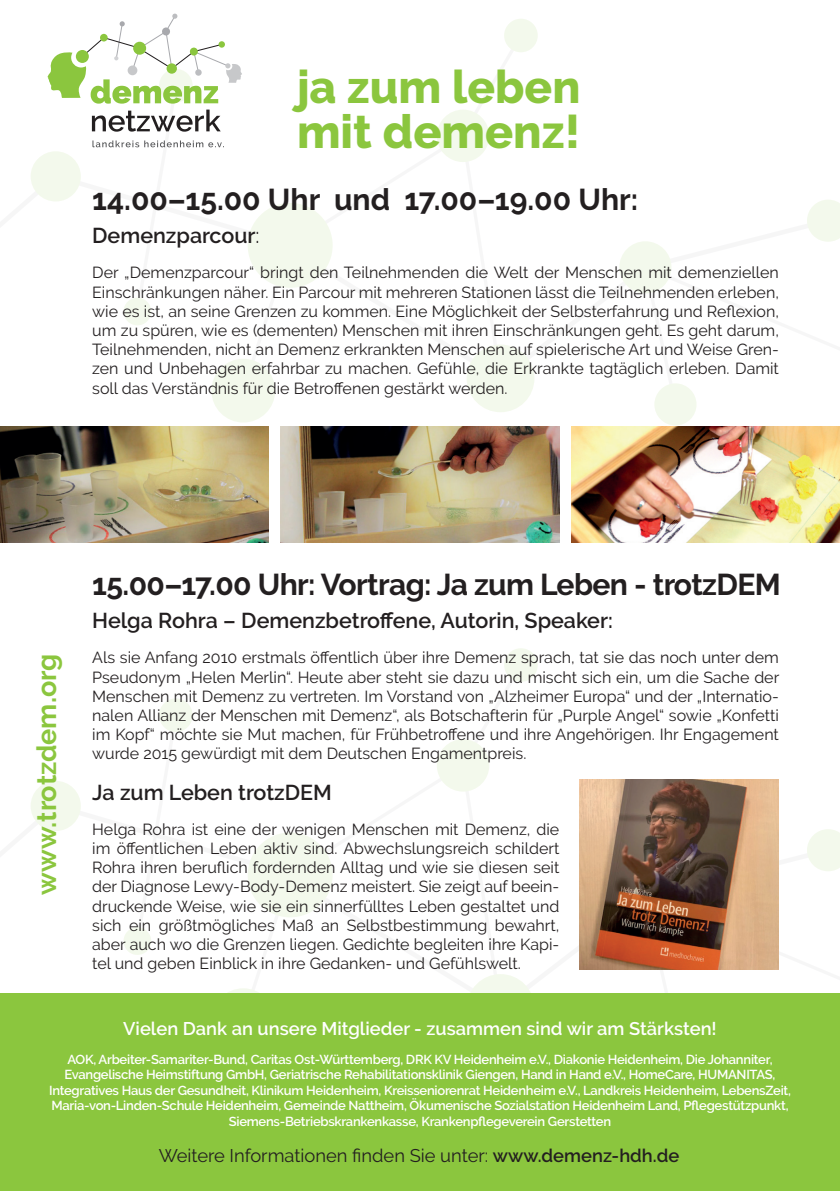
<style>
.page{position:relative;width:840px;height:1191px;background:#fff}
.page>*{position:absolute;margin:0;border:0;box-sizing:border-box;transform-origin:0 0}
.t1{font:800 46.6px "Raleway";color:#8bc63e}
.t2{font:800 45.8px "Raleway";color:#8bc63e}
.t3{font:700 30px "Raleway";letter-spacing:-.02em;color:#231f20}
.t4{font:700 30px "Raleway";color:#231f20}
.t5{font:700 27px "Raleway";color:#8bc63e}
.t6{font:600 21.4px "Raleway";color:#231f20}
.t7{font:600 18.4px "Raleway";color:#fff}
.t8{font:18.4px "Raleway";color:#231f20}
.t9{font:16px/19.2px "Raleway";color:#231f20;text-align:justify}
.t10{font:600 13px/15.6px "Raleway";letter-spacing:-.02em;color:#fff;text-align:center}
.s1{font-weight:400}
.s2{font-weight:600}
</style>
<div class="page">
<div style="left:504px;top:19px;width:33px;height:33px;background:#f3f9ec;border-radius:50%"></div>
<div style="left:436px;top:110px;width:53px;height:52px;background:#f3f9ec;border-radius:50%"></div>
<div style="left:211px;top:359px;width:64px;height:63px;background:#f3f9ec;border-radius:50%"></div>
<div style="left:654px;top:383px;width:42px;height:42px;background:#f3f9ec;border-radius:50%"></div>
<div style="left:31px;top:151px;width:50px;height:50px;background:#f3f9ec;border-radius:50%"></div>
<div style="left:247px;top:203px;width:85px;height:85px;background:#f3f9ec;border-radius:50%"></div>
<div style="left:466px;top:344px;width:68px;height:68px;background:#f3f9ec;border-radius:50%"></div>
<div style="left:619px;top:241px;width:52px;height:52px;background:#f3f9ec;border-radius:50%"></div>
<svg style="left:807px;top:200px;width:32px;height:42px"></svg>
<div style="left:159px;top:698px;width:33px;height:34px;background:#f3f9ec;border-radius:50%"></div>
<div style="left:504px;top:648px;width:33px;height:34px;background:#f3f9ec;border-radius:50%"></div>
<div style="left:436px;top:739px;width:53px;height:52px;background:#f3f9ec;border-radius:50%"></div>
<svg style="left:31px;top:799px;width:748px;height:194px"></svg>
<div style="left:31px;top:781px;width:50px;height:50px;background:#f3f9ec;border-radius:50%"></div>
<div style="left:247px;top:832px;width:85px;height:85px;background:#f3f9ec;border-radius:50%"></div>
<div style="left:466px;top:974px;width:68px;height:67px;background:#f3f9ec;border-radius:50%"></div>
<svg style="left:807px;top:829px;width:32px;height:42px"></svg>
<svg style="left:92px;top:110px;width:128px;height:22px"></svg>
<svg style="left:92px;top:140px;width:132px;height:7px"></svg>
<svg style="left:47px;top:14px;width:195px;height:90px"></svg>
<div style="left:76px;top:50px;width:13px;height:13px;background:#8bc63e;border-radius:50%"></div>
<div style="left:100px;top:34px;width:8px;height:8px;background:#8bc63e;border-radius:50%"></div>
<div style="left:133px;top:42px;width:13px;height:13px;background:#8bc63e;border-radius:50%"></div>
<div style="left:166px;top:63px;width:11px;height:11px;background:#8bc63e;border-radius:50%"></div>
<div style="left:190px;top:48px;width:8px;height:8px;background:#8bc63e;border-radius:50%"></div>
<div style="left:218px;top:41px;width:7px;height:7px;background:#8bc63e;border-radius:50%"></div>
<img style="left:0;top:427px;width:269px;height:116px">
<img style="left:280px;top:427px;width:279px;height:116px">
<img style="left:571px;top:427px;width:268px;height:116px">
<img style="left:579px;top:779px;width:199px;height:190px">
<div style="left:0;top:993px;width:839px;height:198px;background:#8bc63e"></div>
<h2 class="t2" style="left:297px;top:61px;width:285px">ja zum leben</h2>
<h1 class="t1" style="left:297px;top:105px;width:285px">mit demenz!</h1>
<h3 class="t4" style="left:92px;top:182px;width:547px">14.00–15.00 Uhr und 17.00–19.00 Uhr:</h3>
<h3 class="t6" style="left:92px;top:223px;width:169px">Demenzparcour<span class="s1">:</span></h3>
<p class="t9" style="left:92px;top:263px;width:687px">Der „Demenzparcour“ bringt den Teilnehmenden die Welt der Menschen mit demenziellen Einschränkungen näher. Ein Parcour mit mehreren Stationen lässt die Teilnehmenden erleben, wie es ist, an seine Grenzen zu kommen. Eine Möglichkeit der Selbsterfahrung und Reflexion, um zu spüren, wie es (dementen) Menschen mit ihren Einschränkungen geht. Es geht darum, Teilnehmenden, nicht an Demenz erkrankten Menschen auf spielerische Art und Weise Gren&shy;zen und Unbehagen erfahrbar zu machen. Gefühle, die Erkrankte tagtäglich erleben. Damit soll das Verständnis für die Betroffenen gestärkt werden.</p>
<h3 class="t3" style="left:92px;top:567px;width:689px">15.00–17.00 Uhr: Vortrag: Ja zum Leben - trotzDEM</h3>
<h3 class="t5" style="left:31px;top:894px;width:242px;rotate:-90deg">www.trotzdem.org</h3>
<h3 class="t6" style="left:92px;top:608px;width:522px">Helga Rohra – Demenzbetroffene, Autorin, Speaker:</h3>
<p class="t9" style="left:92px;top:648px;width:688px">Als sie Anfang 2010 erstmals öffentlich über ihre Demenz sprach, tat sie das noch unter dem Pseudonym „Helen Merlin“. Heute aber steht sie dazu und mischt sich ein, um die Sache der Menschen mit Demenz zu vertreten. Im Vorstand von „Alzheimer Europa“ und der „Internatio&shy;nalen Allianz der Menschen mit Demenz“, als Botschafterin für „Purple Angel“ sowie „Konfetti im Kopf“ möchte sie Mut machen, für Frühbetroffene und ihre Angehörigen. Ihr Engagement wurde 2015 gewürdigt mit dem Deutschen Engamentpreis.</p>
<h3 class="t6" style="left:92px;top:780px;width:241px">Ja zum Leben trotzDEM</h3>
<p class="t9" style="left:92px;top:819px;width:468px">Helga Rohra ist eine der wenigen Menschen mit Demenz, die im öffentlichen Leben aktiv sind. Abwechslungsreich schildert Rohra ihren beruflich fordernden Alltag und wie sie diesen seit der Diagnose Lewy-Body-Demenz meistert. Sie zeigt auf beein&shy;druckende Weise, wie sie ein sinnerfülltes Leben gestaltet und sich ein größtmögliches Maß an Selbstbestimmung bewahrt, aber auch wo die Grenzen liegen. Gedichte begleiten ihre Kapi&shy;tel und geben Einblick in ihre Gedanken- und Gefühlswelt.</p>
<p class="t7" style="left:123px;top:1017px;width:594px">Vielen Dank an unsere Mitglieder - zusammen sind wir am Stärksten!</p>
<p class="t10" style="left:49px;top:1051px;width:743px">AOK, Arbeiter-Samariter-Bund, Caritas Ost-Württemberg, DRK KV Heidenheim e.V., Diakonie Heidenheim, Die Johanniter, Evangelische Heimstiftung GmbH, Geriatrische Rehabilitationsklinik Giengen, Hand in Hand e.V., HomeCare, HUMANITAS, Integratives Haus der Gesundheit, Klinikum Heidenheim, Kreisseniorenrat Heidenheim e.V., Landkreis Heidenheim, LebensZeit, Maria-von-Linden-Schule Heidenheim, Gemeinde Nattheim, Ökumenische Sozialstation Heidenheim Land, Pflegestützpunkt, Siemens-Betriebskrankenkasse, Krankenpflegeverein Gerstetten</p>
<p class="t8" style="left:159px;top:1145px;width:521px">Weitere Informationen finden Sie unter: <span class="s2">www.demenz-hdh.de</span></p>
</div>
